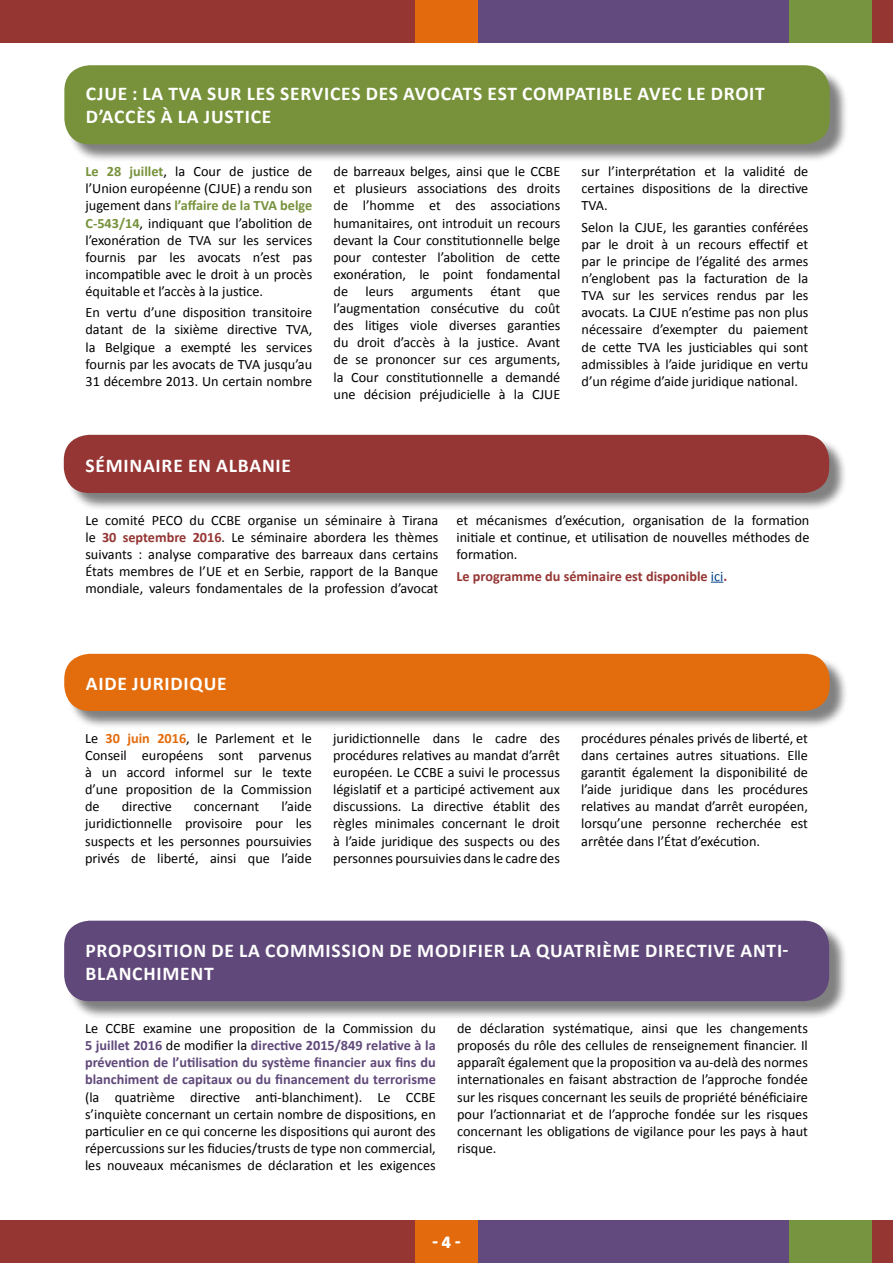
<style>
.page{position:relative;width:893px;height:1263px;background:#fff}
.page>*{position:absolute;margin:0;border:0;box-sizing:border-box;transform-origin:0 0}
.t1{font:700 19.5px/23.4px "Calibri";letter-spacing:.04em;color:#fff}
.t2{font:700 18px "Calibri";color:#fff}
.t3{font:14.25px/17.1px "Calibri";color:#000;text-align:justify}
.t4{font:700 14.25px/17.1px "Calibri";color:#60497a;text-align:justify}
.t5{font:700 14.25px "Calibri";color:#953634}
.s1{font-weight:700;color:#77923b}
.s2{font-weight:700;color:#953634}
.s3{font-weight:400;color:#004289}
.s4{font-weight:700;color:#e36c0d}
.s5{font-weight:400;color:#000}
</style>
<div class="page">
<div style="left:0;top:1220px;width:415px;height:43px;background:#953633"></div>
<div style="left:478px;top:1220px;width:311px;height:43px;background:#62497e"></div>
<div style="left:415px;top:1220px;width:63px;height:43px;background:#e46b0d"></div>
<div style="left:789px;top:1220px;width:104px;height:43px;background:#779441"></div>
<div style="left:872px;top:1220px;width:21px;height:43px;background:#953633"></div>
<div style="left:0;top:0;width:415px;height:43px;background:#953633"></div>
<div style="left:478px;top:0;width:311px;height:43px;background:#62497e"></div>
<div style="left:415px;top:0;width:63px;height:43px;background:#e46b0d"></div>
<div style="left:789px;top:0;width:104px;height:43px;background:#779441"></div>
<div style="left:872px;top:0;width:21px;height:43px;background:#953633"></div>
<div style="left:66px;top:656px;width:782px;height:74px;background:#000;opacity:.5"></div>
<div style="left:64px;top:654px;width:766px;height:57px;background:#e36c0d;border-radius:26px"></div>
<div style="left:66px;top:923px;width:782px;height:97px;background:#000;opacity:.5"></div>
<div style="left:64px;top:921px;width:765px;height:80px;background:#60497a;border-radius:26px"></div>
<div style="left:66px;top:437px;width:782px;height:75px;background:#000;opacity:.5"></div>
<div style="left:64px;top:435px;width:765px;height:58px;background:#953634;border-radius:26px"></div>
<div style="left:67px;top:68px;width:782px;height:95px;background:#000;opacity:.5"></div>
<div style="left:64px;top:65px;width:766px;height:79px;background:#77923b;border-radius:26px"></div>
<svg style="left:711px;top:582px;width:12px;height:1px"></svg>
<h1 class="t1" style="left:86px;top:81px;width:680px">CJUE : LA TVA SUR LES SERVICES DES AVOCATS EST COMPATIBLE AVEC LE DROIT<br>D’ACCÈS À LA JUSTICE</h1>
<p class="t3" style="left:85px;top:163px;width:228px"><span class="s1">Le 28 juillet</span>, la Cour de justice de l’Union européenne (CJUE) a rendu son jugement dans <span class="s1">l’affaire de la TVA belge C-543/14</span>, indiquant que l’abolition de l’exonération de TVA sur les services fournis par les avocats n’est pas incompatible avec le droit à un procès équitable et l’accès à la justice.</p>
<p class="t3" style="left:85px;top:304px;width:228px">En vertu d’une disposition transitoire datant de la sixième directive TVA, la Belgique a exempté les services fournis par les avocats de TVA jusqu’au 31 décembre 2013. Un certain nombre</p>
<h1 class="t1" style="left:85px;top:454px;width:207px">SÉMINAIRE EN ALBANIE</h1>
<p class="t3" style="left:334px;top:163px;width:228px">de barreaux belges, ainsi que le CCBE et plusieurs associations des droits de l’homme et des associations humanitaires, ont introduit un recours devant la Cour constitutionnelle belge pour contester l’abolition de cette exonération, le point fondamental de leurs arguments étant que l’augmentation consécutive du coût des litiges viole diverses garanties du droit d’accès à la justice. Avant de se prononcer sur ces arguments, la Cour constitutionnelle a demandé une décision préjudicielle à la CJUE</p>
<p class="t3" style="left:582px;top:163px;width:228px">sur l’interprétation et la validité de certaines dispositions de la directive TVA.</p>
<p class="t3" style="left:582px;top:219px;width:228px">Selon la CJUE, les garanties conférées par le droit à un recours effectif et par le principe de l’égalité des armes n’englobent pas la facturation de la TVA sur les services rendus par les avocats. La CJUE n’estime pas non plus nécessaire d’exempter du paiement de cette TVA les justiciables qui sont admissibles à l’aide juridique en vertu d’un régime d’aide juridique national.</p>
<p class="t3" style="left:85px;top:512px;width:354px">Le comité PECO du CCBE organise un séminaire à Tirana le <span class="s2">30 septembre 2016</span>. Le séminaire abordera les thèmes suivants : analyse comparative des barreaux dans certains États membres de l’UE et en Serbie, rapport de la Banque mondiale, valeurs fondamentales de la profession d’avocat</p>
<p class="t3" style="left:456px;top:512px;width:354px">et mécanismes d’exécution, organisation de la formation initiale et continue, et utilisation de nouvelles méthodes de formation.</p>
<p class="t5" style="left:456px;top:567px;width:272px">Le programme du séminaire est disponible <span class="s3">ici</span>.</p>
<h1 class="t1" style="left:86px;top:671px;width:142px">AIDE JURIDIQUE</h1>
<p class="t3" style="left:85px;top:730px;width:228px">Le <span class="s4">30 juin 2016</span>, le Parlement et le Conseil européens sont parvenus à un accord informel sur le texte d’une proposition de la Commission de</p>
<p class="t3" style="left:85px;top:798px;width:228px;text-indent:196px">l’aide juridictionnelle provisoire pour les suspects et les personnes poursuivies privés de liberté, ainsi que l’aide</p>
<p class="t3" style="left:122px;top:798px;width:51px">directive</p>
<p class="t3" style="left:194px;top:798px;width:67px">concernant</p>
<p class="t3" style="left:333px;top:730px;width:228px">juridictionnelle dans le cadre des procédures relatives au mandat d’arrêt européen. Le CCBE a suivi le processus législatif et a participé activement aux discussions. La directive établit des règles minimales concernant le droit à l’aide juridique des suspects ou des personnes poursuivies dans le cadre des</p>
<p class="t3" style="left:581px;top:730px;width:228px">procédures pénales privés de liberté, et dans certaines autres situations. Elle garantit également la disponibilité de l’aide juridique dans les procédures relatives au mandat d’arrêt européen, lorsqu’une personne recherchée est arrêtée dans l’État d’exécution.</p>
<h1 class="t1" style="left:85px;top:938px;width:705px">PROPOSITION DE LA COMMISSION DE MODIFIER LA QUATRIÈME DIRECTIVE ANTI-<br>BLANCHIMENT</h1>
<p class="t4" style="left:85px;top:1020px;width:352px"><span class="s5">Le CCBE examine une proposition de la Commission du </span>5 juillet 2016 <span class="s5">de modifier la</span> directive 2015/849 relative à la prévention de l’utilisation du système financier aux fins du blanchiment de capitaux ou du financement du terrorisme</p>
<p class="t3" style="left:85px;top:1088px;width:352px">(la quatrième directive anti-blanchiment). Le CCBE s’inquiète concernant un certain nombre de dispositions, en particulier en ce qui concerne les dispositions qui auront des répercussions sur les fiducies/trusts de type non commercial, les nouveaux mécanismes de déclaration et les exigences</p>
<p class="t3" style="left:457px;top:1020px;width:352px">de déclaration systématique, ainsi que les changements proposés du rôle des cellules de renseignement financier. Il apparaît également que la proposition va au-delà des normes internationales en faisant abstraction de l’approche fondée sur les risques concernant les seuils de propriété bénéficiaire pour l’actionnariat et de l’approche fondée sur les risques concernant les obligations de vigilance pour les pays à haut risque.</p>
<p class="t2" style="left:432px;top:1231px;width:30px">- 4 -</p>
</div>
